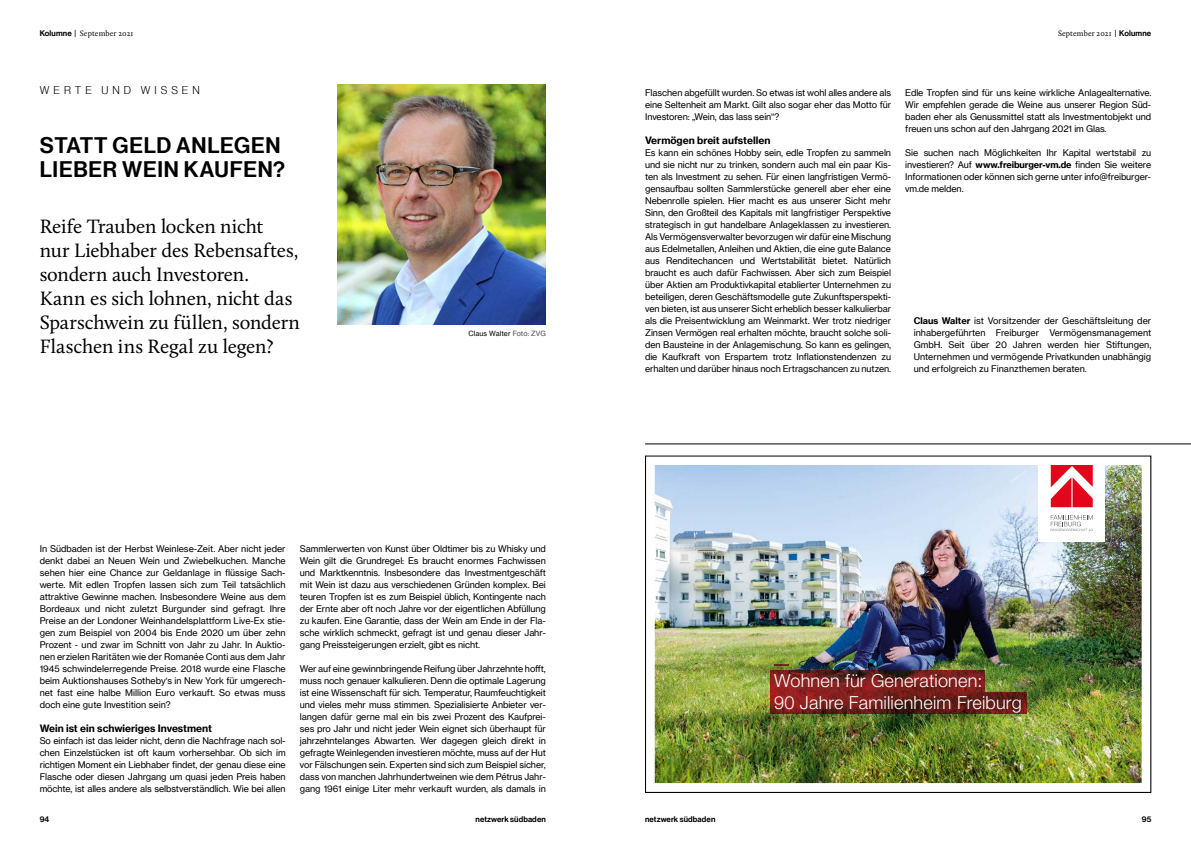
<style>
.page{position:relative;width:1191px;height:842px;background:#fff}
.page>*{position:absolute;margin:0;border:0;box-sizing:border-box;transform-origin:0 0}
.t1{font:22px/24px "N Haas Grotesk DS Std 65 Md";letter-spacing:.035em;color:#000}
.t2{font:20px/24px "Calluna";letter-spacing:-.005em;color:#000}
.t3{font:300 18.1px/21.7px "Helvetica Neue LT Std";letter-spacing:.01em;color:#fff}
.t4{font:11px "N Haas Grotesk DS Std 45 Lt";letter-spacing:.365em;color:#000}
.t5{font:700 10px "N Haas Grotesk TX Pro";color:#000}
.t6{font:9px/12px "N Haas Grotesk TX Pro";letter-spacing:-.01em;color:#000;text-align:justify}
.t7{font:8px "Calluna";letter-spacing:.01em;color:#000}
.t8{font:8px "N Haas Grotesk DS Std 65 Md";letter-spacing:.015em;color:#000}
.t9{font:7px "N Haas Grotesk TX Pro";letter-spacing:.005em;color:#000}
.s1{font-family:"N Haas Grotesk DS Std 65 Md"}
.s2{color:#4a4a49}
.s3{font-weight:700}
</style>
<div class="page">
<img style="left:338px;top:84px;width:208px;height:240px">
<hr style="left:645px;top:444px;width:546px;height:1px;background:#000">
<img style="left:654px;top:465px;width:488px;height:319px">
<p class="t7" style="left:40px;top:28px;width:95px"><span class="s1">Kolumne |</span> September 2021</p>
<p class="t4" style="left:40px;top:83px;width:162px">WERTE UND WISSEN</p>
<h1 class="t1" style="left:40px;top:134px;width:246px">STATT GELD ANLEGEN<br>LIEBER WEIN KAUFEN?</h1>
<h2 class="t2" style="left:40px;top:214px;width:262px">Reife Trauben locken nicht<br>nur Liebhaber des Rebensaftes, sondern auch Investoren.<br>Kann es sich lohnen, nicht das<br>Sparschwein zu füllen, sondern<br>Flaschen ins Regal zu legen?</h2>
<p class="t9" style="left:468px;top:329px;width:79px">Claus Walter <span class="s2">Foto: ZVG</span></p>
<p class="t6" style="left:40px;top:543px;width:247px">In Südbaden ist der Herbst Weinlese-Zeit. Aber nicht jeder denkt dabei an Neuen Wein und Zwiebelkuchen. Manche sehen hier eine Chance zur Geldanlage in flüssige Sach&shy;werte. Mit edlen Tropfen lassen sich zum Teil tatsächlich attraktive Gewinne machen. Insbesondere Weine aus dem Bordeaux und nicht zuletzt Burgunder sind gefragt. Ihre Preise an der Londoner Weinhandelsplattform Live-Ex stie&shy;gen zum Beispiel von 2004 bis Ende 2020 um über zehn Prozent - und zwar im Schnitt von Jahr zu Jahr. In Auktio&shy;nen erzielen Raritäten wie der Romanée Conti aus dem Jahr 1945 schwindelerregende Preise. 2018 wurde eine Flasche beim Auktionshauses Sotheby‘s in New York für umgerech&shy;net fast eine halbe Million Euro verkauft. So etwas muss doch eine gute Investition sein?</p>
<p class="t5" style="left:40px;top:722px;width:174px">Wein ist ein schwieriges Investment</p>
<p class="t6" style="left:40px;top:735px;width:247px">So einfach ist das leider nicht, denn die Nachfrage nach sol&shy;chen Einzelstücken ist oft kaum vorhersehbar. Ob sich im richtigen Moment ein Liebhaber findet, der genau diese eine Flasche oder diesen Jahrgang um quasi jeden Preis haben möchte, ist alles andere als selbstverständlich. Wie bei allen</p>
<p class="t6" style="left:300px;top:543px;width:247px">Sammlerwerten von Kunst über Oldtimer bis zu Whisky und Wein gilt die Grundregel: Es braucht enormes Fachwissen und Marktkenntnis. Insbesondere das Investmentgeschäft mit Wein ist dazu aus verschiedenen Gründen komplex. Bei teuren Tropfen ist es zum Beispiel üblich, Kontingente nach der Ernte aber oft noch Jahre vor der eigentlichen Abfüllung zu kaufen. Eine Garantie, dass der Wein am Ende in der Fla&shy;sche wirklich schmeckt, gefragt ist und genau dieser Jahr&shy;gang Preissteigerungen erzielt, gibt es nicht.</p>
<p class="t6" style="left:300px;top:663px;width:247px">Wer auf eine gewinnbringende Reifung über Jahrzehnte hofft, muss noch genauer kalkulieren. Denn die optimale Lagerung ist eine Wissenschaft für sich. Temperatur, Raumfeuchtigkeit und vieles mehr muss stimmen. Spezialisierte Anbieter ver&shy;langen dafür gerne mal ein bis zwei Prozent des Kaufprei&shy;ses pro Jahr und nicht jeder Wein eignet sich überhaupt für jahrzehntelanges Abwarten. Wer dagegen gleich direkt in gefragte Weinlegenden investieren möchte, muss auf der Hut vor Fälschungen sein. Experten sind sich zum Beispiel sicher, dass von manchen Jahrhundertweinen wie dem Pétrus Jahr&shy;gang 1961 einige Liter mehr verkauft wurden, als damals in</p>
<p class="t7" style="left:1058px;top:28px;width:95px">September 2021 <span class="s1">| Kolumne</span></p>
<p class="t6" style="left:645px;top:87px;width:247px">Flaschen abgefüllt wurden. So etwas ist wohl alles andere als eine Seltenheit am Markt. Gilt also sogar eher das Motto für Investoren: „Wein, das lass sein“?</p>
<p class="t5" style="left:645px;top:134px;width:127px">Vermögen breit aufstellen</p>
<p class="t6" style="left:645px;top:147px;width:247px">Es kann ein schönes Hobby sein, edle Tropfen zu sammeln und sie nicht nur zu trinken, sondern auch mal ein paar Kis&shy;ten als Investment zu sehen. Für einen langfristigen Vermö&shy;gensaufbau sollten Sammlerstücke generell aber eher eine Nebenrolle spielen. Hier macht es aus unserer Sicht mehr Sinn, den Großteil des Kapitals mit langfristiger Perspektive strategisch in gut handelbare Anlageklassen zu investieren.<br>Als Vermögensverwalter bevorzugen wir dafür eine Mischung aus Edelmetallen, Anleihen und Aktien, die eine gute Balance aus Renditechancen und Wertstabilität bietet. Natürlich braucht es auch dafür Fachwissen. Aber sich zum Beispiel über Aktien am Produktivkapital etablierter Unternehmen zu beteiligen, deren Geschäftsmodelle gute Zukunftsperspekti&shy;ven bieten, ist aus unserer Sicht erheblich besser kalkulierbar als die Preisentwicklung am Weinmarkt. Wer trotz niedriger Zinsen Vermögen real erhalten möchte, braucht solche soli&shy;den Bausteine in der Anlagemischung. So kann es gelingen, die Kaufkraft von Erspartem trotz Inflationstendenzen zu erhalten und darüber hinaus noch Ertragschancen zu nutzen.</p>
<p class="t6" style="left:905px;top:87px;width:247px">Edle Tropfen sind für uns keine wirkliche Anlagealternative.<br>Wir empfehlen gerade die Weine aus unserer Region Süd&shy;baden eher als Genussmittel statt als Investmentobjekt und freuen uns schon auf den Jahrgang 2021 im Glas.</p>
<p class="t6" style="left:905px;top:147px;width:247px">Sie suchen nach Möglichkeiten Ihr Kapital wertstabil zu investieren? Auf <span class="s3">www.freiburger-vm.de</span> finden Sie weitere Informationen oder können sich gerne unter info@freiburger&shy;vm.de melden.</p>
<p class="t6" style="left:913px;top:315px;width:239px"><span class="s3">Claus Walter</span> ist Vorsitzender der Geschäftsleitung der inhabergeführten Freiburger Vermögensmanagement GmbH. Seit über 20 Jahren werden hier Stiftungen, Unternehmen und vermögende Privatkunden unabhängig und erfolgreich zu Finanzthemen beraten.</p>
<h3 class="t3" style="left:774px;top:669px;width:249px">Wohnen für Generationen:<br>90 Jahre Familienheim Freiburg</h3>
<p class="t8" style="left:475px;top:815px;width:72px">netzwerk südbaden</p>
<p class="t8" style="left:645px;top:815px;width:72px">netzwerk südbaden</p>
<p class="t8" style="left:40px;top:815px;width:11px">94</p>
<p class="t8" style="left:1141px;top:815px;width:11px">95</p>
</div>
